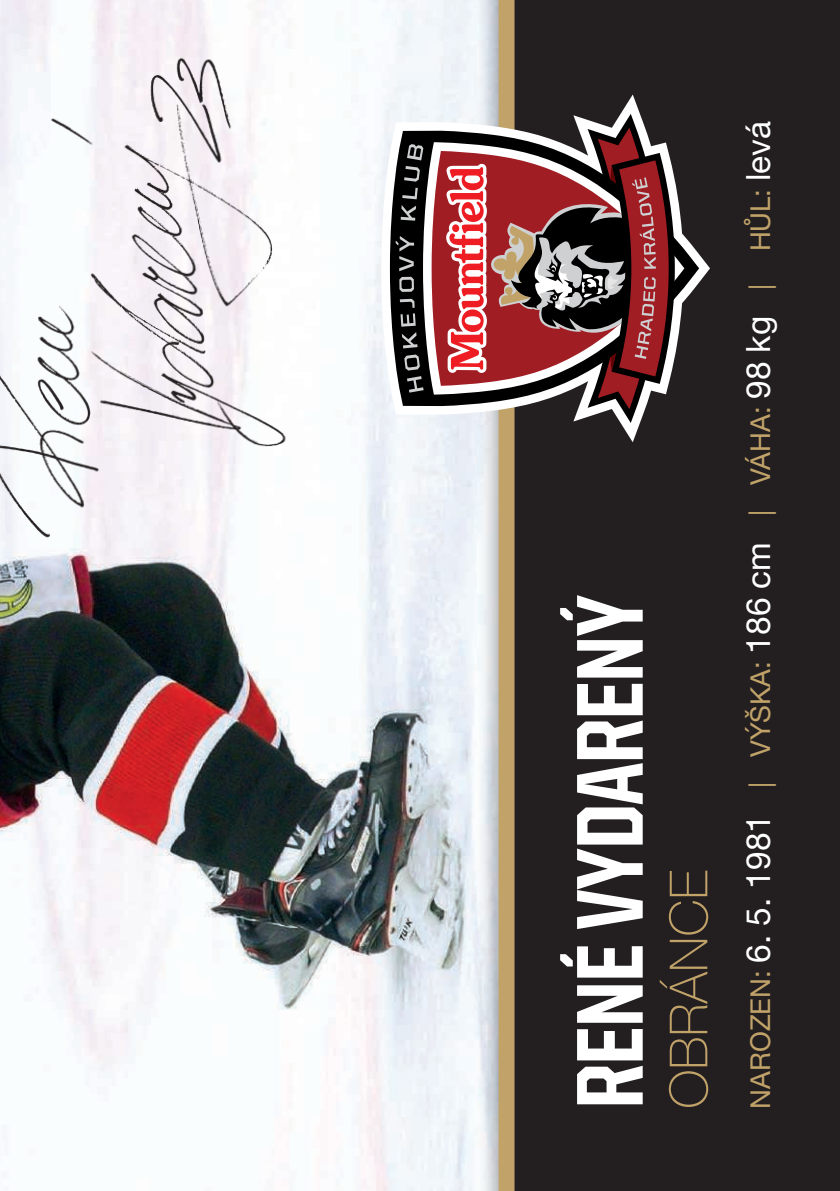
<style>
.page{position:relative;width:840px;height:1191px;background:#fff}
.page>*{position:absolute;margin:0;border:0;box-sizing:border-box;transform-origin:0 0}
.t1{font:800 95px "United Sans Semi Cond";letter-spacing:-.01em;color:#fff;scale:.9 1}
.t2{font:100 52.6px "Helvetica Neue CE";color:#c1a36a}
.t3{font:27.4px "Helvetica Neue CE";color:#c1a36a}
.s1{font-size:33.4px;color:#fff}
</style>
<div class="page">
<img style="left:0;top:0;width:498px;height:1191px">
<div style="left:498px;top:0;width:341px;height:1191px;background:#231f20"></div>
<img style="left:0;top:33px;width:310px;height:523px">
<svg style="left:381px;top:94px;width:328px;height:348px;fill:#231f20"></svg>
<svg style="left:389px;top:131px;width:309px;height:275px;fill:#231f20"></svg>
<svg style="left:423px;top:142px;width:261px;height:252px"></svg>
<svg style="left:431px;top:151px;width:15px;height:235px;fill:#a11d24"></svg>
<svg style="left:395px;top:144px;width:28px;height:248px;background:#272727"></svg>
<svg style="left:446px;top:114px;width:228px;height:309px"></svg>
<h1 class="t1" style="left:559px;top:1108px;width:572px;rotate:-90deg">RENÉ VYDARENÝ</h1>
<h2 class="t2" style="left:658px;top:1108px;width:240px;rotate:-90deg">OBRÁNCE</h2>
<p class="t3" style="left:743px;top:1108px;width:988px;rotate:-90deg">NAROZEN: <span class="s1">6. 5. 1981</span> | VÝŠKA: <span class="s1">186 cm</span> | VÁHA: <span class="s1">98 kg</span> | HŮL: <span class="s1">levá</span></p>
</div>
